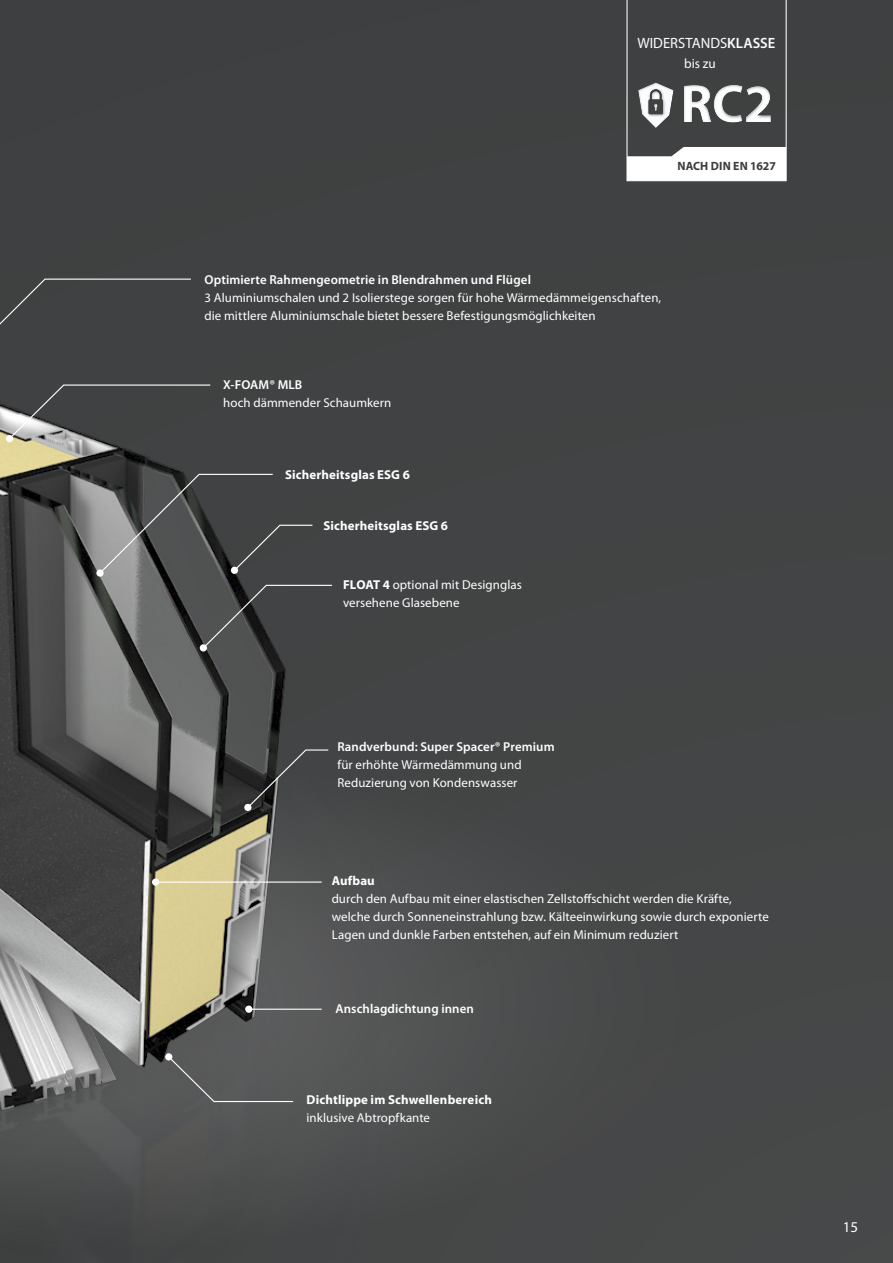
<style>
.page{position:relative;width:893px;height:1263px;background:#424344}
.page>*{position:absolute;margin:0;border:0;box-sizing:border-box;transform-origin:0 0}
.t1{font:700 54.45px "Myriad Pro";color:#fff}
.t2{font:15px "Myriad Pro";color:#fafcff}
.t3{font:15px "Myriad Pro";color:#fff}
.t4{font:13.5px "Myriad Pro";color:#fff}
.t5{font:12.9px/18px "Myriad Pro";letter-spacing:.005em;color:#fff}
.t6{font:600 12.9px "Myriad Pro";letter-spacing:.005em;color:#fff}
.t7{font:700 12.9px "Myriad Pro";letter-spacing:.01em;color:#fff}
.t8{font:700 12px "Myriad Pro";letter-spacing:.005em;color:#3a3c3d}
.s1{font-weight:600}
.s2{font-weight:700}
</style>
<div class="page">
<svg style="left:0;top:828px;width:541px;height:378px;fill:#4e5050"></svg>
<img style="left:0;top:404px;width:285px;height:706px">
<svg style="left:626px;top:0;width:161px;height:181px"></svg>
<div style="left:637px;top:81px;width:37px;height:50px;background:#2d3132;opacity:.5"></div>
<svg style="left:98px;top:473px;width:215px;height:102px"></svg>
<div style="left:96px;top:569px;width:8px;height:8px;background:#fff;border-radius:50%"></div>
<svg style="left:202px;top:584px;width:131px;height:65px"></svg>
<div style="left:200px;top:644px;width:7px;height:7px;background:#fff;border-radius:50%"></div>
<svg style="left:8px;top:384px;width:203px;height:56px"></svg>
<div style="left:6px;top:435px;width:7px;height:7px;background:#fff;border-radius:50%"></div>
<svg style="left:246px;top:749px;width:83px;height:60px"></svg>
<div style="left:244px;top:804px;width:7px;height:7px;background:#fff;border-radius:50%"></div>
<hr style="left:249px;top:1009px;width:73px;height:1px;background:#fff">
<div style="left:245px;top:1005px;width:7px;height:8px;background:#fff;border-radius:50%"></div>
<hr style="left:156px;top:881px;width:166px;height:2px;background:#fff">
<div style="left:152px;top:878px;width:7px;height:8px;background:#fff;border-radius:50%"></div>
<div style="left:167px;top:1055px;width:127px;height:48px;background:#585959"></div>
<div style="left:165px;top:1053px;width:7px;height:7px;background:#fff;border-radius:50%"></div>
<svg style="left:0;top:278px;width:191px;height:47px"></svg>
<p class="t2" style="left:637px;top:35px;width:139px">WIDERSTANDS<span class="s1">KLASSE</span></p>
<p class="t4" style="left:684px;top:56px;width:33px">bis zu</p>
<h1 class="t1" style="left:680px;top:73px;width:95px">RC2</h1>
<p class="t8" style="left:677px;top:159px;width:100px">NACH DIN EN 1627</p>
<p class="t6" style="left:205px;top:272px;width:328px">Optimierte Rahmengeometrie in Blendrahmen und Flügel</p>
<p class="t5" style="left:205px;top:289px;width:458px">3 Aluminiumschalen und 2 Isolierstege sorgen für hohe Wärmedämmeigenschaften, die mittlere Aluminiumschale bietet bessere Befestigungsmöglichkeiten</p>
<p class="t6" style="left:223px;top:376px;width:81px">X-FOAM® MLB</p>
<p class="t5" style="left:223px;top:394px;width:169px">hoch dämmender Schaumkern</p>
<p class="t7" style="left:285px;top:467px;width:126px">Sicherheitsglas ESG 6</p>
<p class="t7" style="left:323px;top:518px;width:126px">Sicherheitsglas ESG 6</p>
<p class="t5" style="left:343px;top:576px;width:180px"><span class="s2">FLOAT 4</span> optional mit Designglas versehene Glasebene</p>
<p class="t6" style="left:337px;top:738px;width:219px">Randverbund: Super Spacer® Premium</p>
<p class="t5" style="left:337px;top:756px;width:186px">für erhöhte Wärmedämmung und<br>Reduzierung von Kondenswasser</p>
<p class="t7" style="left:332px;top:873px;width:45px">Aufbau</p>
<p class="t5" style="left:332px;top:890px;width:439px">durch den Aufbau mit einer elastischen Zellstoffschicht werden die Kräfte, welche durch Sonneneinstrahlung bzw. Kälteeinwirkung sowie durch exponierte<br>Lagen und dunkle Farben entstehen, auf ein Minimum reduziert</p>
<p class="t6" style="left:335px;top:1000px;width:140px">Anschlagdichtung innen</p>
<p class="t7" style="left:307px;top:1093px;width:187px">Dichtlippe im Schwellenbereich</p>
<p class="t5" style="left:307px;top:1109px;width:125px">inklusive Abtropfkante</p>
<p class="t3" style="left:843px;top:1218px;width:17px">15</p>
</div>
